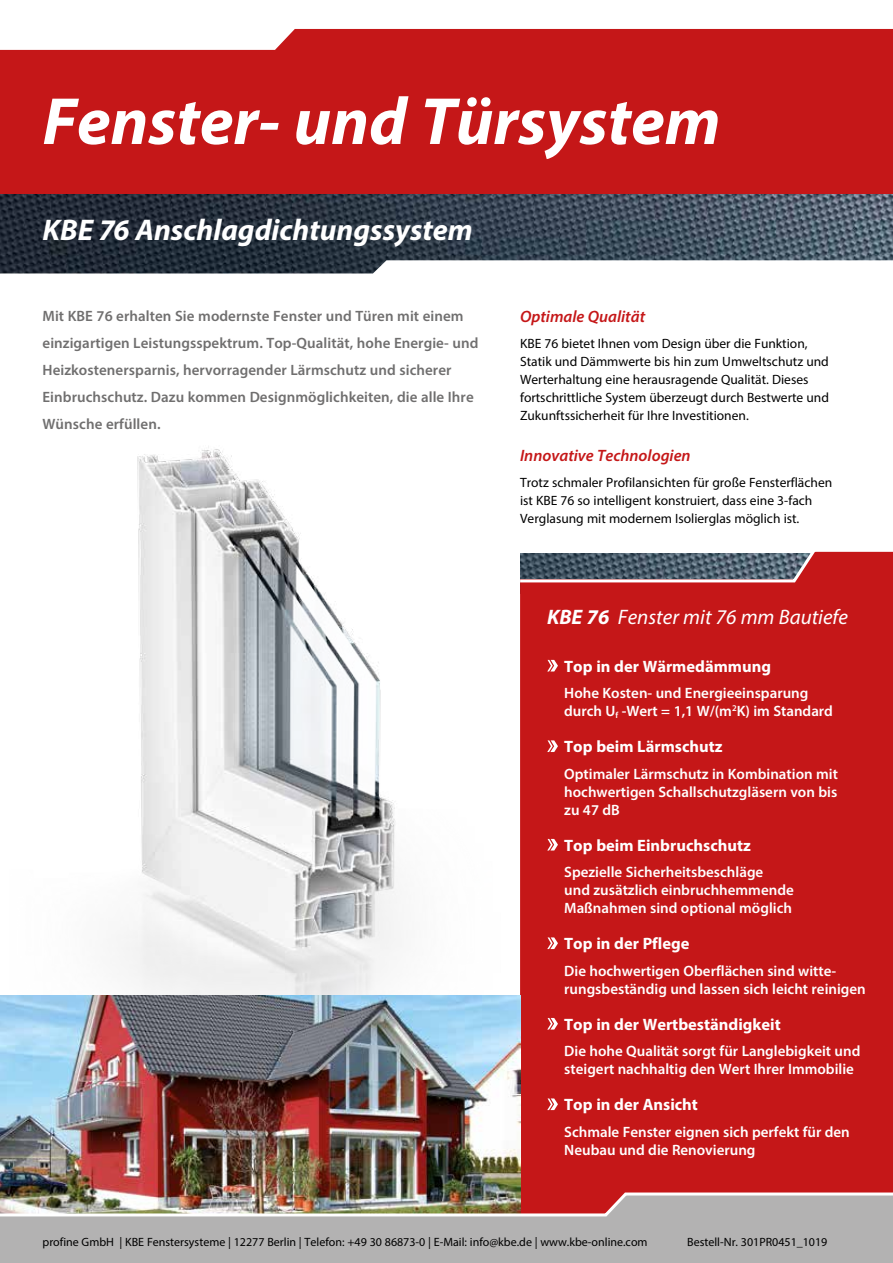
<style>
.page{position:relative;width:893px;height:1263px;background:#fff}
.page>*{position:absolute;margin:0;border:0;box-sizing:border-box;transform-origin:0 0}
.t1{font:italic 700 67.2px "Myriad Pro";color:#fff}
.t2{font:italic 700 30px "Myriad Pro";color:#fff}
.t3{font:italic 21px "Myriad Pro";color:#fff}
.t4{font:700 16.5px "Myriad Pro";color:#fff}
.t5{font:italic 600 16.5px "Myriad Pro";color:#c51718}
.t6{font:600 15px/18px "Myriad Pro";color:#fff}
.t7{font:600 15px/27px "Myriad Pro";letter-spacing:.005em;color:#706f6f}
.t8{font:13.5px/18px "Myriad Pro";color:#000}
.t9{font:12px "Myriad Pro";color:#000}
.s1{font-weight:700}
</style>
<div class="page">
<img style="left:121px;top:446px;width:276px;height:549px">
<div style="left:520px;top:584px;width:373px;height:607px;background:#c51718"></div>
<svg style="left:520px;top:551px;width:373px;height:33px"></svg>
<svg style="left:547px;top:660px;width:11px;height:11px"></svg>
<svg style="left:547px;top:740px;width:11px;height:12px"></svg>
<svg style="left:547px;top:839px;width:11px;height:11px"></svg>
<svg style="left:547px;top:937px;width:11px;height:12px"></svg>
<svg style="left:547px;top:1018px;width:11px;height:11px"></svg>
<svg style="left:547px;top:1098px;width:11px;height:12px"></svg>
<img style="left:0;top:995px;width:520px;height:196px">
<img style="left:0;top:193px;width:893px;height:80px">
<div style="left:0;top:13px;width:893px;height:180px;background:#c51718"></div>
<svg style="left:0;top:13px;width:893px;height:37px"></svg>
<img style="left:0;top:1191px;width:893px;height:72px">
<h1 class="t1" style="left:43px;top:78px;width:680px">Fenster- und Türsystem</h1>
<h2 class="t2" style="left:43px;top:211px;width:432px">KBE 76 Anschlagdichtungssystem</h2>
<p class="t7" style="left:43px;top:302px;width:437px">Mit KBE 76 erhalten Sie modernste Fenster und Türen mit einem einzigartigen Leistungsspektrum. Top-Qualität, hohe Energie- und Heizkostenersparnis, hervorragender Lärmschutz und sicherer Einbruchschutz. Dazu kommen Designmöglichkeiten, die alle Ihre Wünsche erfüllen.</p>
<p class="t5" style="left:520px;top:306px;width:127px">Optimale Qualität</p>
<p class="t8" style="left:520px;top:334px;width:310px">KBE 76 bietet Ihnen vom Design über die Funktion, Statik und Dämmwerte bis hin zum Umweltschutz und Werterhaltung eine herausragende Qualität. Dieses fortschrittliche System überzeugt durch Bestwerte und Zukunftssicherheit für Ihre Investitionen.</p>
<p class="t5" style="left:520px;top:445px;width:172px">Innovative Technologien</p>
<p class="t8" style="left:520px;top:473px;width:314px">Trotz schmaler Profilansichten für große Fensterflächen ist KBE 76 so intelligent konstruiert, dass eine 3-fach<br>Verglasung mit modernem Isolierglas möglich ist.</p>
<h3 class="t3" style="left:547px;top:604px;width:303px"><span class="s1">KBE 76</span> Fenster mit 76 mm Bautiefe</h3>
<p class="t4" style="left:564px;top:655px;width:208px">Top in der Wärmedämmung</p>
<p class="t6" style="left:564px;top:684px;width:270px">Hohe Kosten- und Energieeinsparung durch U<sub>f</sub> -Wert = 1,1 W/(m<sup>2</sup>K) im Standard</p>
<p class="t4" style="left:564px;top:736px;width:160px">Top beim Lärmschutz</p>
<p class="t6" style="left:564px;top:764px;width:275px;text-align:justify">Optimaler Lärmschutz in Kombination mit hochwertigen Schallschutzgläsern von bis zu 47 dB</p>
<p class="t4" style="left:564px;top:834px;width:188px">Top beim Einbruchschutz</p>
<p class="t6" style="left:564px;top:863px;width:231px">Spezielle Sicherheitsbeschläge<br>und zusätzlich einbruchhemmende<br>Maßnahmen sind optional möglich</p>
<p class="t4" style="left:564px;top:933px;width:127px">Top in der Pflege</p>
<p class="t6" style="left:564px;top:961px;width:303px">Die hochwertigen Oberflächen sind witte&shy;rungsbeständig und lassen sich leicht reinigen</p>
<p class="t4" style="left:564px;top:1013px;width:218px">Top in der Wertbeständigkeit</p>
<p class="t6" style="left:564px;top:1042px;width:298px">Die hohe Qualität sorgt für Langlebigkeit und steigert nachhaltig den Wert Ihrer Immobilie</p>
<p class="t4" style="left:564px;top:1094px;width:135px">Top in der Ansicht</p>
<p class="t6" style="left:564px;top:1122px;width:287px">Schmale Fenster eignen sich perfekt für den<br>Neubau und die Renovierung</p>
<p class="t9" style="left:43px;top:1234px;width:607px">profine GmbH | KBE Fenstersysteme | 12277 Berlin | Telefon: +49 30 86873-0 | E-Mail: info@kbe.de | www.kbe-online.com</p>
<p class="t9" style="left:687px;top:1234px;width:142px">Bestell-Nr. 301PR0451_1019</p>
</div>
